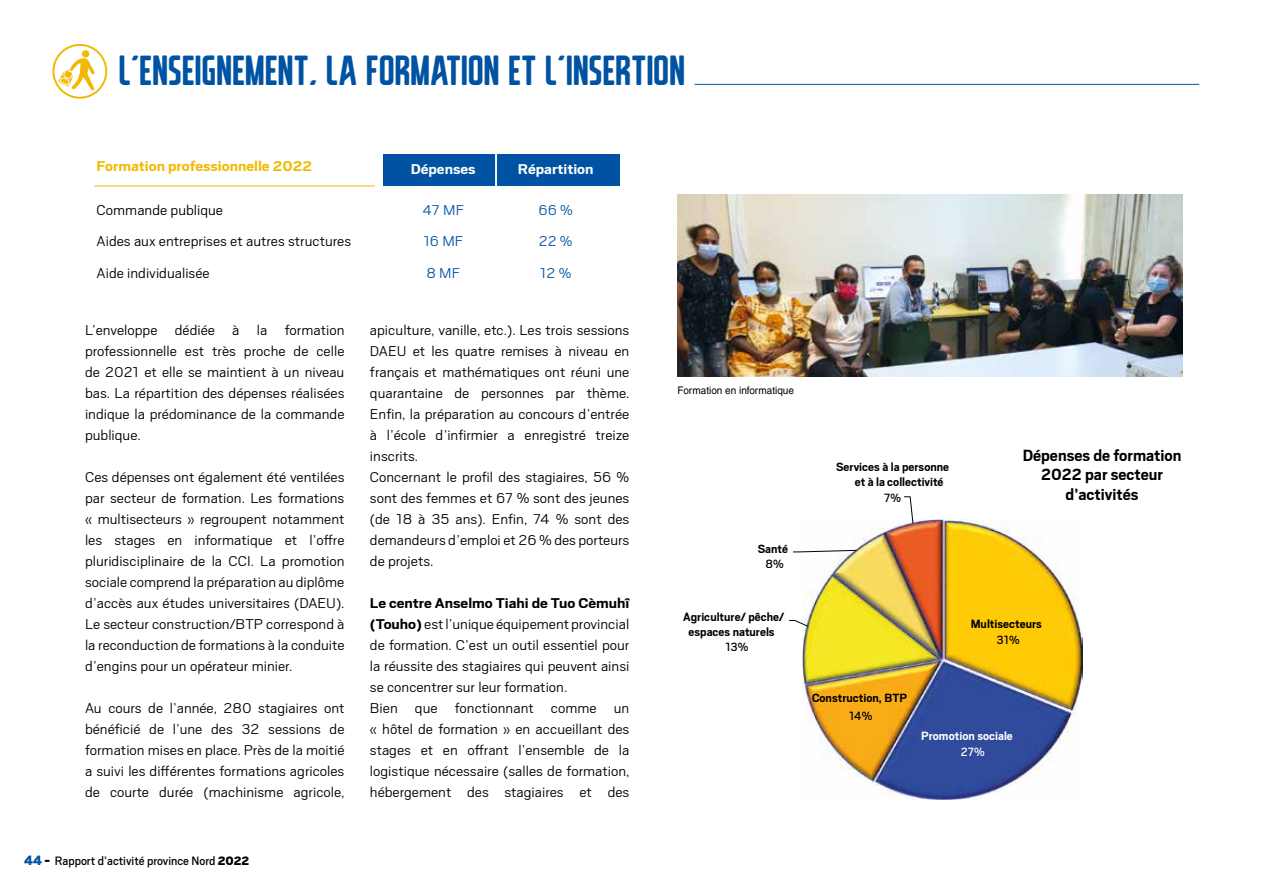
<style>
.page{position:relative;width:1263px;height:893px;background:#fff}
.page>*{position:absolute;margin:0;border:0;box-sizing:border-box;transform-origin:0 0}
.t1{font:42px "The Brown";color:#0053a2}
.t2{font:700 18px/19.5px "Scout";color:#000;text-align:center}
.t3{font:300 15.75px/21px "Scout";color:#000;text-align:justify;scale:1.1 1}
.t4{font:700 15.75px "Scout";color:#f2b900;scale:1.1 1}
.t5{font:300 15.75px "Scout";color:#0053a2;scale:1.1 1}
.t6{font:700 15.75px "Scout";color:#fff;scale:1.1 1}
.t7{font:13.5px "Scout";color:#000}
.t8{font:700 13.2px/15.3px "Scout";color:#000;text-align:center}
.t9{font:700 13.2px "Scout";color:#fff}
.t10{font:13.2px "Scout";color:#000}
.t11{font:13.2px "Scout";color:#fff}
.t12{font:condensed 10.5px "Helvetica";color:#000;scale:1.16 1}
.s1{font-weight:900;font-size:15px;color:#0053a2}
.s2{font-weight:900;font-size:15px}
.s3{font-weight:900}
.s4{font-weight:700}
</style>
<div class="page">
<img style="left:802px;top:519px;width:280px;height:280px">
<svg style="left:789px;top:619px;width:20px;height:8px"></svg>
<svg style="left:793px;top:549px;width:64px;height:4px"></svg>
<svg style="left:903px;top:496px;width:11px;height:29px"></svg>
<div style="left:384px;top:155px;width:236px;height:31px;background:#0053a2"></div>
<hr style="left:495px;top:143px;width:2px;height:55px;background:#fff">
<hr style="left:94px;top:186px;width:281px;height:1px;background:#f2b900">
<img style="left:677px;top:195px;width:505px;height:182px">
<svg style="left:52px;top:44px;width:55px;height:55px"></svg>
<hr style="left:694px;top:84px;width:505px;height:1px;background:#0053a2">
<h1 class="t1" style="left:120px;top:50px;width:568px">L'ENSEIGNEMENT, LA FORMATION ET L'INSERTION</h1>
<p class="t4" style="left:97px;top:156px;width:197px">Formation professionnelle 2022</p>
<p class="t6" style="left:411px;top:159px;width:61px">Dépenses</p>
<p class="t6" style="left:518px;top:159px;width:70px">Répartition</p>
<p class="t3" style="left:97px;top:199px;width:116px">Commande publique</p>
<p class="t5" style="left:422px;top:200px;width:39px">47 MF</p>
<p class="t5" style="left:538px;top:200px;width:33px">66 %</p>
<p class="t3" style="left:97px;top:230px;width:233px">Aides aux entreprises et autres structures</p>
<p class="t5" style="left:423px;top:231px;width:38px">16 MF</p>
<p class="t5" style="left:539px;top:231px;width:32px">22 %</p>
<p class="t3" style="left:97px;top:262px;width:104px">Aide individualisée</p>
<p class="t5" style="left:426px;top:263px;width:32px">8 MF</p>
<p class="t5" style="left:540px;top:263px;width:30px">12 %</p>
<p class="t3" style="left:85px;top:319px;width:237px">L’enveloppe dédiée à la formation professionnelle est très proche de celle de 2021 et elle se maintient à un niveau bas. La répartition des dépenses réalisées indique la prédominance de la commande publique.</p>
<p class="t3" style="left:85px;top:466px;width:237px">Ces dépenses ont également été ventilées par secteur de formation. Les formations « multisecteurs » regroupent notamment les stages en informatique et l’offre pluridisciplinaire de la CCI. La promotion sociale comprend la préparation au diplôme d’accès aux études universitaires (DAEU).<br>Le secteur construction/BTP correspond à la reconduction de formations à la conduite d’engins pour un opérateur minier.</p>
<p class="t3" style="left:85px;top:697px;width:237px">Au cours de l’année, 280 stagiaires ont bénéficié de l’une des 32 sessions de formation mises en place. Près de la moitié a suivi les différentes formations agricoles de courte durée (machinisme agricole,</p>
<p class="t7" style="left:24px;top:852px;width:227px"><span class="s1">44</span> <span class="s2">-</span> Rapport d’activité province Nord <span class="s3">2022</span></p>
<p class="t3" style="left:370px;top:319px;width:237px;text-align:left">apiculture, vanille, etc.). Les trois sessions DAEU et les quatre remises à niveau en français et mathématiques ont réuni une quarantaine de personnes par thème.<br>Enfin, la préparation au concours d’entrée à l’école d’infirmier a enregistré treize inscrits.<br>Concernant le profil des stagiaires, 56 % sont des femmes et 67 % sont des jeunes (de 18 à 35 ans). Enfin, 74 % sont des demandeurs d’emploi et 26 % des porteurs de projets.</p>
<p class="t3" style="left:370px;top:592px;width:237px;text-align:left"><span class="s4">Le centre Anselmo Tiahi de Tuo Cèmuhî (Touho)</span> est l’unique équipement provincial de formation. C’est un outil essentiel pour la réussite des stagiaires qui peuvent ainsi se concentrer sur leur formation.<br>Bien que fonctionnant comme un « hôtel de formation » en accueillant des stages et en offrant l’ensemble de la logistique nécessaire (salles de formation, hébergement des stagiaires et des</p>
<p class="t12" style="left:677px;top:384px;width:102px">Formation en informatique</p>
<p class="t8" style="left:758px;top:541px;width:32px">Santé</p>
<p class="t10" style="left:765px;top:556px;width:20px">8%</p>
<p class="t8" style="left:683px;top:608px;width:102px">Agriculture/ pêche/ espaces naturels</p>
<p class="t10" style="left:725px;top:638px;width:25px">13%</p>
<p class="t8" style="left:855px;top:459px;width:96px;text-align:left;text-indent:-19px">Services à la personne et à la collectivité</p>
<p class="t10" style="left:884px;top:489px;width:18px">7%</p>
<p class="t2" style="left:1023px;top:445px;width:160px">Dépenses de formation<br>2022 par secteur d’activités</p>
<p class="t8" style="left:812px;top:689px;width:97px">Construction, BTP</p>
<p class="t10" style="left:849px;top:707px;width:25px">14%</p>
<p class="t8" style="left:971px;top:616px;width:73px">Multisecteurs</p>
<p class="t10" style="left:996px;top:631px;width:25px">31%</p>
<p class="t9" style="left:921px;top:728px;width:93px">Promotion sociale</p>
<p class="t11" style="left:961px;top:743px;width:26px">27%</p>
</div>
